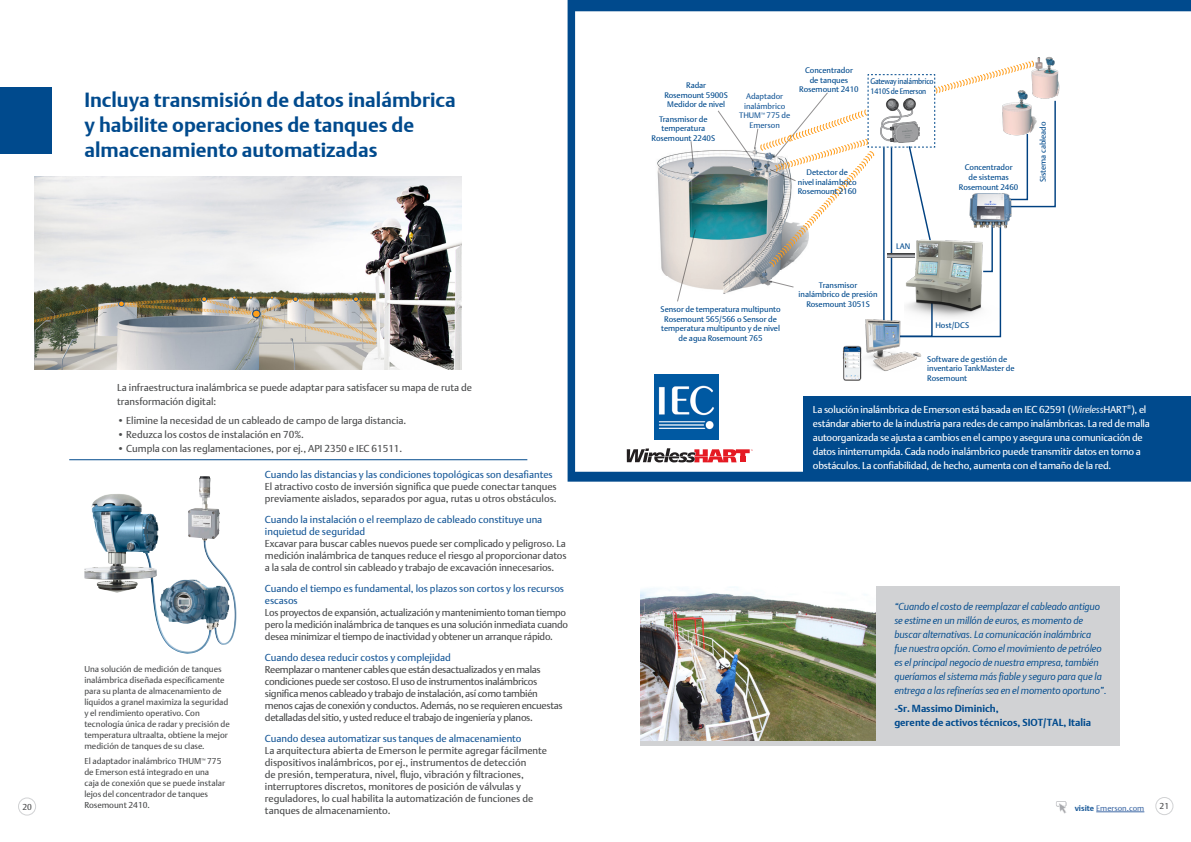
<style>
.page{position:relative;width:1191px;height:842px;background:#fff}
.page>*{position:absolute;margin:0;border:0;box-sizing:border-box;transform-origin:0 0}
.t1{font:20px/25px "DTL Argo T Bold";color:#004a8d}
.t2{font:10px/12px "DTL Argo T";letter-spacing:-.01em;color:#4b4c4d}
.t3{font:10px/14px "DTL Argo T";letter-spacing:-.02em;color:#fff}
.t4{font:italic 10px/14px "DTL Argo T Light";letter-spacing:-.01em;color:#004a8d}
.t5{font:10px/12px "DTL Argo T";letter-spacing:-.03em;color:#4b4c4d}
.t6{font:10px "DTL Argo T";color:#1a5a99}
.t7{font:10px "DTL Argo T Bold";color:#004a8d}
.SMALLEST{font:8.5px/11px "DTL Argo T";color:#4b4c4d}
.BODY{font:8.5px/11px "DTL Argo T";color:#4b4c4d}
.produkttext_8_5_ligh{font:8px/9.6px "DTL Argo T";color:#004a8d;text-align:center}
.BODY-2{font:8px/9.6px "DTL Argo T";color:#1a5a99;text-align:center}
.produkttext_8_5_ligh-2{font:8px "DTL Argo T";letter-spacing:-.025em;color:#004a8d;scale:.9 1}
.BODY_sm{font:8px "DTL Argo T";color:#436da8}
.produkttext_8_5_ligh-3{font:8px "DTL Argo T";letter-spacing:-.02em;color:#004a8d;scale:.9 1}
.s1{font-family:"DTL Argo T Light"}
.s2{color:#1a5a99}
.s3{font-family:"DTL Argo T Light";font-style:italic}
.s4{font-family:"DTL Argo T Bold";color:#1a5a99}
</style>
<div class="page">
<svg style="left:567px;top:0;width:624px;height:482px"></svg>
<img style="left:655px;top:148px;width:62px;height:150px">
<div style="left:18px;top:797px;width:18px;height:18px;border:1px solid #d1d2d4;border-radius:50%"></div>
<hr style="left:69px;top:459px;width:458px;height:1px;background:#004a8d">
<img style="left:35px;top:177px;width:426px;height:192px">
<img style="left:187px;top:476px;width:47px;height:167px">
<div style="left:803px;top:396px;width:388px;height:77px;background:#004a8d"></div>
<div style="left:640px;top:586px;width:480px;height:160px;background:#d1d2d4"></div>
<svg style="left:623px;top:444px;width:132px;height:25px"></svg>
<img style="left:655px;top:374px;width:64px;height:65px">
<img style="left:641px;top:587px;width:234px;height:153px">
<svg style="left:690px;top:140px;width:4px;height:24px"></svg>
<svg style="left:676px;top:229px;width:20px;height:73px"></svg>
<img style="left:1023px;top:55px;width:51px;height:47px">
<svg style="left:717px;top:60px;width:339px;height:278px"></svg>
<img style="left:880px;top:98px;width:39px;height:44px">
<div style="left:1155px;top:797px;width:18px;height:18px;border:1px solid #d1d2d4;border-radius:50%"></div>
<img style="left:849px;top:310px;width:89px;height:69px">
<img style="left:842px;top:346px;width:19px;height:35px">
<div style="left:0;top:88px;width:51px;height:66px;background:#004a8d"></div>
<svg style="left:1056px;top:801px;width:10px;height:13px"></svg>
<hr style="left:1096px;top:812px;width:48px;height:1px;background:#436da8">
<p class="t1" style="left:84px;top:87px;width:373px">Incluya transmisión de datos inalámbrica y habilite operaciones de tanques de almacenamiento automatizadas</p>
<p class="SMALLEST" style="left:22px;top:801px;width:11px">20</p>
<p class="t2" style="left:117px;top:381px;width:356px;line-height:14px">La infraestructura inalámbrica se puede adaptar para satisfacer su mapa de ruta de transformación digital:</p>
<p class="t2" style="left:117px;top:414px;width:291px"><span class="s1">•</span> Elimine la necesidad de un cableado de campo de larga distancia.</p>
<p class="t2" style="left:117px;top:428px;width:188px">• Reduzca los costos de instalación en 70%.</p>
<p class="t2" style="left:117px;top:442px;width:287px">• Cumpla con las reglamentaciones, por ej., API 2350 e IEC 61511.</p>
<p class="SMALLEST" style="left:84px;top:663px;width:147px">Una solución de medición de tanques inalámbrica diseñada específicamente para su planta de almacenamiento de líquidos a granel maximiza la seguridad y el rendimiento operativo. Con tecnología única de radar y precisión de temperatura ultraalta, obtiene la mejor medición de tanques de su clase.</p>
<p class="BODY" style="left:84px;top:756px;width:142px">El adaptador inalámbrico THUM<sup>™</sup> 775 de Emerson está integrado en una caja de conexión que se puede instalar lejos del concentrador de tanques<br>Rosemount 2410.</p>
<p class="t2" style="left:265px;top:468px;width:293px"><span class="s2">Cuando las distancias y las condiciones topológicas son desafiantes<br></span>El atractivo costo de inversión significa que puede conectar tanques previamente aislados, separados por agua, rutas u otros obstáculos.</p>
<p class="t2" style="left:265px;top:513px;width:303px"><span class="s2">Cuando la instalación o el reemplazo de cableado constituye una inquietud de seguridad<br></span>Excavar para buscar cables nuevos puede ser complicado y peligroso. La medición inalámbrica de tanques reduce el riesgo al proporcionar datos a la sala de control sin cableado y trabajo de excavación innecesarios.</p>
<p class="t2" style="left:265px;top:582px;width:305px"><span class="s2">Cuando el tiempo es fundamental, los plazos son cortos y los recursos escasos<br></span>Los proyectos de expansión, actualización y mantenimiento toman tiempo pero la medición inalámbrica de tanques es una solución inmediata cuando desea minimizar el tiempo de inactividad y obtener un arranque rápido.</p>
<p class="t6" style="left:265px;top:651px;width:187px">Cuando desea reducir costos y complejidad</p>
<p class="t5" style="left:265px;top:663px;width:299px">Reemplazar o mantener cables que están desactualizados y en malas condiciones puede ser costoso. El uso de instrumentos inalámbricos significa menos cableado y trabajo de instalación, así como también menos cajas de conexión y conductos. Además, no se requieren encuestas detalladas del sitio, y usted reduce el trabajo de ingeniería y planos.</p>
<p class="t6" style="left:265px;top:732px;width:258px">Cuando desea automatizar sus tanques de almacenamiento</p>
<p class="t2" style="left:265px;top:744px;width:284px">La arquitectura abierta de Emerson le permite agregar fácilmente dispositivos inalámbricos, por ej., instrumentos de detección<br>de presión, temperatura, nivel, flujo, vibración y filtraciones, interruptores discretos, monitores de posición de válvulas y reguladores, lo cual habilita la automatización de funciones de tanques de almacenamiento.</p>
<p class="produkttext_8_5_ligh" style="left:664px;top:81px;width:65px">Radar<br>Rosemount 5900S</p>
<p class="produkttext_8_5_ligh" style="left:667px;top:100px;width:59px">Medidor de nivel</p>
<p class="produkttext_8_5_ligh" style="left:651px;top:114px;width:65px">Transmisor de temperatura<br>Rosemount 2240S</p>
<p class="BODY-2" style="left:739px;top:91px;width:53px">Adaptador inalámbrico<br>THUM<sup>™</sup> 775 de<br>Emerson</p>
<p class="produkttext_8_5_ligh" style="left:799px;top:65px;width:61px">Concentrador<br>de tanques<br>Rosemount 2410</p>
<p class="produkttext_8_5_ligh" style="left:798px;top:167px;width:60px">Detector de nivel inalámbrico<br>Rosemount 2160</p>
<p class="produkttext_8_5_ligh-2" style="left:870px;top:76px;width:72px">Gateway inalámbrico</p>
<p class="produkttext_8_5_ligh-3" style="left:870px;top:86px;width:64px">1410S de Emerson</p>
<p class="produkttext_8_5_ligh" style="left:959px;top:163px;width:61px">Concentrador<br>de sistemas<br>Rosemount 2460</p>
<p class="produkttext_8_5_ligh" style="left:1038px;top:182px;width:62px;rotate:-90deg">Sistema cableado</p>
<p class="produkttext_8_5_ligh" style="left:660px;top:304px;width:121px">Sensor de temperatura multipunto<br>Rosemount 565/566 o Sensor de temperatura multipunto y de nivel de agua Rosemount 765</p>
<p class="produkttext_8_5_ligh" style="left:798px;top:280px;width:81px">Transmisor inalámbrico de presión<br>Rosemount 3051S</p>
<p class="produkttext_8_5_ligh" style="left:896px;top:241px;width:16px">LAN</p>
<p class="produkttext_8_5_ligh" style="left:935px;top:320px;width:35px">Host/DCS</p>
<p class="produkttext_8_5_ligh" style="left:927px;top:354px;width:89px;text-align:left">Software de gestión de inventario TankMaster de<br>Rosemount</p>
<p class="t3" style="left:813px;top:402px;width:338px">La solución inalámbrica de Emerson está basada en IEC 62591 (<span class="s3">Wireless</span>HART<sup>®</sup>), el estándar abierto de la industria para redes de campo inalámbricas. La red de malla autoorganizada se ajusta a cambios en el campo y asegura una comunicación de datos ininterrumpida. Cada nodo inalámbrico puede transmitir datos en torno a obstáculos. La confiabilidad, de hecho, aumenta con el tamaño de la red.</p>
<p class="t4" style="left:894px;top:599px;width:214px">“Cuando el costo de reemplazar el cableado antiguo se estime en un millón de euros, es momento de buscar alternativas. La comunicación inalámbrica<br>fue nuestra opción. Como el movimiento de petróleo es el principal negocio de nuestra empresa, también queríamos el sistema más fiable y seguro para que la entrega a las refinerías sea en el momento oportuno”.</p>
<p class="t7" style="left:894px;top:702px;width:106px">-Sr. Massimo Diminich,</p>
<p class="t7" style="left:894px;top:716px;width:198px">gerente de activos técnicos, SIOT/TAL, Italia</p>
<p class="BODY_sm" style="left:1074px;top:803px;width:71px"><span class="s4">visite</span> Emerson.com</p>
<p class="SMALLEST" style="left:1159px;top:801px;width:11px">21</p>
</div>
